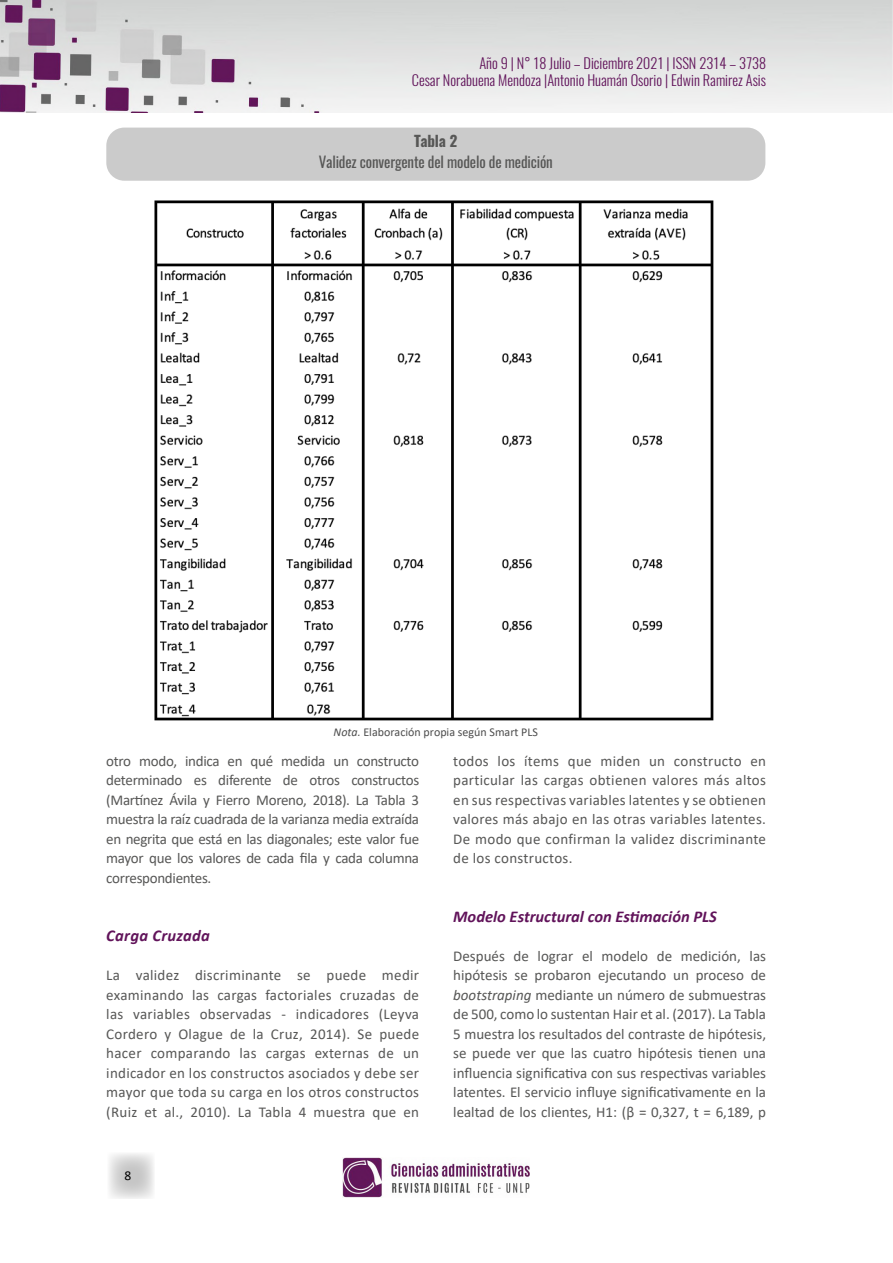
<style>
.page{position:relative;width:893px;height:1263px;background:#fff}
.page>*{position:absolute;margin:0;border:0;box-sizing:border-box;transform-origin:0 0}
.t1{font:italic 700 16.5px "Calibri";color:#61135a}
.t2{font:italic 700 16.5px "Calibri";letter-spacing:.02em;color:#61135a}
.t3{font:15px/19.5px "Calibri";color:#575756;text-align:justify}
.t4{font:15px "Oswald";letter-spacing:-.01em;color:#575756}
.t5{font:700 15px "Oswald";letter-spacing:-.01em;color:#575756}
.t6{font:300 14.4px/17.2px "Oswald";color:#61135a;text-align:right}
.t7{font:13.5px "Calibri";color:#000}
.t8{font:12px "Calibri";color:#4d4d4d}
.s1{font-style:italic}
</style>
<div class="page">
<svg style="left:109px;top:1153px;width:45px;height:46px"></svg>
<img style="left:0;top:0;width:893px;height:112px">
<img style="left:342px;top:1157px;width:187px;height:41px">
<div style="left:106px;top:128px;width:659px;height:53px;background:#c6c6c6;border-radius:18px"></div>
<img style="left:154px;top:200px;width:560px;height:521px">
<p class="t6" style="left:412px;top:52px;width:356px">Año 9 | N° 18 Julio – Diciembre 2021 | ISSN 2314 – 3738<br>Cesar Norabuena Mendoza |Antonio Huamán Osorio | Edwin Ramirez Asis</p>
<p class="t5" style="left:414px;top:133px;width:45px">Tabla 2</p>
<p class="t4" style="left:319px;top:148px;width:236px">Validez convergente del modelo de medición</p>
<p class="t8" style="left:334px;top:723px;width:206px"><span class="s1">Nota.</span> Elaboración propia según Smart PLS</p>
<p class="t3" style="left:106px;top:750px;width:314px">otro modo, indica en qué medida un constructo determinado es diferente de otros constructos (Martínez Ávila y Fierro Moreno, 2018). La Tabla 3 muestra la raíz cuadrada de la varianza media extraída en negrita que está en las diagonales; este valor fue mayor que los valores de cada fila y cada columna correspondientes.</p>
<p class="t2" style="left:106px;top:924px;width:105px">Carga Cruzada</p>
<p class="t3" style="left:106px;top:965px;width:314px">La validez discriminante se puede medir examinando las cargas factoriales cruzadas de las variables observadas - indicadores (Leyva Cordero y Olague de la Cruz, 2014). Se puede hacer comparando las cargas externas de un indicador en los constructos asociados y debe ser mayor que toda su carga en los otros constructos (Ruiz et al., 2010). La Tabla 4 muestra que en</p>
<p class="t7" style="left:124px;top:1166px;width:8px">8</p>
<p class="t3" style="left:453px;top:750px;width:314px">todos los ítems que miden un constructo en particular las cargas obtienen valores más altos en sus respectivas variables latentes y se obtienen valores más abajo en las otras variables latentes.<br>De modo que confirman la validez discriminante de los constructos.</p>
<p class="t1" style="left:453px;top:904px;width:265px">Modelo Estructural con Estimación PLS</p>
<p class="t3" style="left:453px;top:945px;width:314px">Después de lograr el modelo de medición, las hipótesis se probaron ejecutando un proceso de <span class="s1">bootstraping</span> mediante un número de submuestras de 500, como lo sustentan Hair et al. (2017). La Tabla 5 muestra los resultados del contraste de hipótesis, se puede ver que las cuatro hipótesis tienen una influencia significativa con sus respectivas variables latentes. El servicio influye significativamente en la lealtad de los clientes, H1: (β = 0,327, t = 6,189, p</p>
</div>
